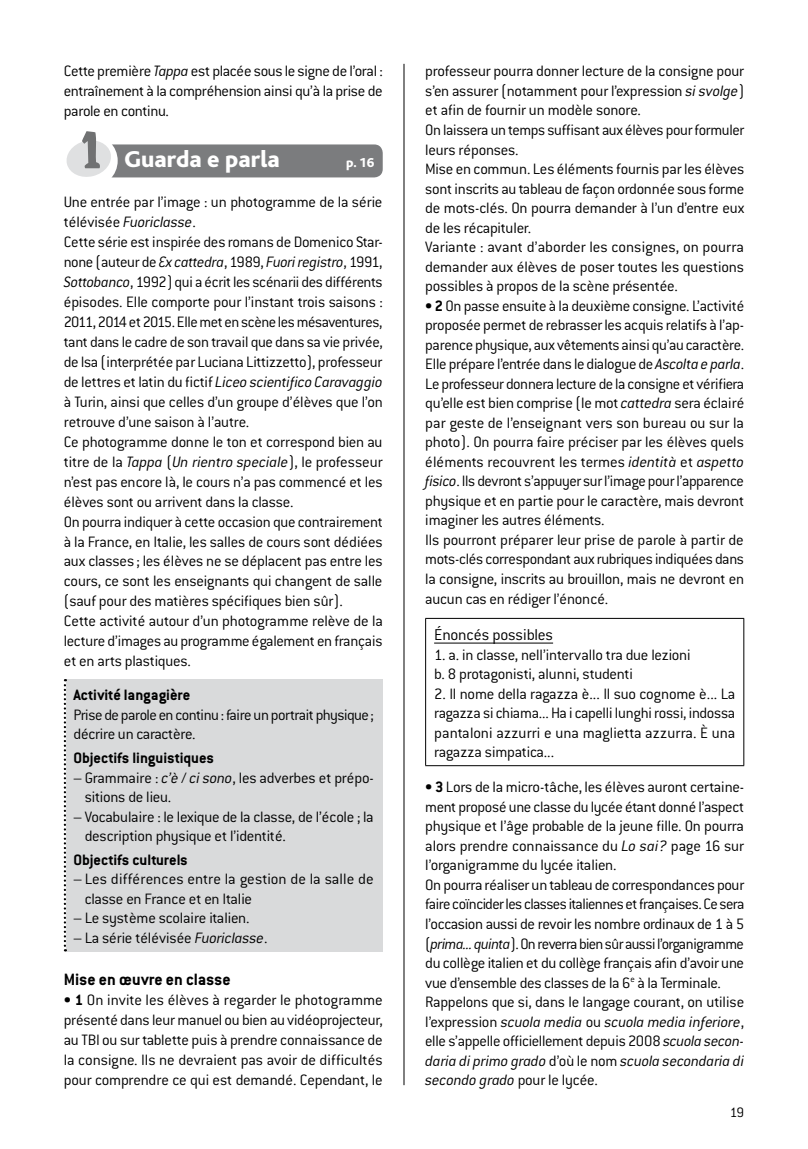
<style>
.page{position:relative;width:808px;height:1149px;background:#fff}
.page>*{position:absolute;margin:0;border:0;box-sizing:border-box;transform-origin:0 0}
.t1{font:60px "Vtks Tilt";color:#707172}
.t2{font:800 24px "Bliss";color:#fff}
.t3{font:700 18px "Conduit ITC";color:#000}
.t4{font:300 17.25px "Conduit ITC";letter-spacing:-.01em;color:#000}
.t5{font:300 16.5px/19.5px "Conduit ITC";letter-spacing:-.015em;color:#000}
.t6{font:700 16.5px "Conduit ITC";color:#000}
.t7{font:300 15px "Conduit ITC";color:#000}
.t8{font:800 13.5px "Bliss";color:#fff}
.s1{font-style:italic}
.s2{font-weight:700}
</style>
<div class="page">
<hr style="left:404px;top:64px;width:1px;height:1020px;background:#000">
<hr style="left:425px;top:618px;width:319px;height:1px;background:#000">
<hr style="left:425px;top:618px;width:1px;height:147px;background:#000">
<hr style="left:743px;top:618px;width:1px;height:147px;background:#000">
<hr style="left:425px;top:765px;width:319px;height:1px;background:#000">
<hr style="left:434px;top:642px;width:119px;height:1px;background:#000">
<div style="left:95px;top:144px;width:288px;height:33px;background:#7b7c7e;border-radius:9px"></div>
<div style="left:64px;top:134px;width:54px;height:53px;background:#fff;border-radius:50%"></div>
<svg style="left:66px;top:140px;width:47px;height:38px"></svg>
<div style="left:65px;top:679px;width:317px;height:272px;background:#d9dadb"></div>
<svg style="left:64px;top:679px;width:2px;height:272px"></svg>
<p class="t5" style="left:64px;top:61px;width:320px;line-height:20px;text-align:justify">Cette première <span class="s1">Tappa</span> est placée sous le signe de l’oral : entraînement à la compréhension ainsi qu’à la prise de parole en continu.</p>
<h1 class="t1" style="left:81px;top:119px;width:22px">1</h1>
<h2 class="t2" style="left:125px;top:147px;width:157px">Guarda e parla</h2>
<p class="t8" style="left:346px;top:156px;width:29px">p. 16</p>
<p class="t5" style="left:64px;top:192px;width:321px;line-height:20px">Une entrée par l’image : un photogramme de la série télévisée <span class="s1">Fuoriclasse</span>.<br>Cette série est inspirée des romans de Domenico Star&shy;none (auteur de <span class="s1">Ex cattedra</span>, 1989, <span class="s1">Fuori registro</span>, 1991, <span class="s1">Sottobanco</span>, 1992) qui a écrit les scénarii des différents épisodes. Elle comporte pour l’instant trois saisons :<br>2011, 2014 et 2015. Elle met en scène les mésaventures, tant dans le cadre de son travail que dans sa vie privée, de Isa (interprétée par Luciana Littizzetto), professeur de lettres et latin du fictif <span class="s1">Liceo scientifico Caravaggio </span>à Turin, ainsi que celles d’un groupe d’élèves que l’on retrouve d’une saison à l’autre.<br>Ce photogramme donne le ton et correspond bien au titre de la <span class="s1">Tappa</span> (<span class="s1">Un rientro speciale</span>), le professeur n’est pas encore là, le cours n’a pas commencé et les élèves sont ou arrivent dans la classe.<br>On pourra indiquer à cette occasion que contrairement à la France, en Italie, les salles de cours sont dédiées aux classes ; les élèves ne se déplacent pas entre les cours, ce sont les enseignants qui changent de salle (sauf pour des matières spécifiques bien sûr).<br>Cette activité autour d’un photogramme relève de la lecture d’images au programme également en français et en arts plastiques.</p>
<p class="t6" style="left:73px;top:685px;width:118px">Activité langagière</p>
<p class="t5" style="left:73px;top:704px;width:302px">Prise de parole en continu :faire un portrait physique; décrire un caractère.</p>
<p class="t6" style="left:73px;top:748px;width:142px">Objectifs linguistiques</p>
<p class="t5" style="left:85px;top:767px;width:291px;text-indent:-11px">– Grammaire : <span class="s1">c’è</span> / <span class="s1">ci sono</span>, les adverbes et prépo&shy;sitions de lieu.</p>
<p class="t5" style="left:85px;top:806px;width:291px;text-indent:-11px">– Vocabulaire : le lexique de la classe, de l’école ; la description physique et l’identité.</p>
<p class="t6" style="left:73px;top:849px;width:116px">Objectifs culturels</p>
<p class="t5" style="left:85px;top:869px;width:290px;text-indent:-11px">– Les différences entre la gestion de la salle de classe en France et en Italie</p>
<p class="t5" style="left:73px;top:908px;width:178px">– Le système scolaire italien.</p>
<p class="t5" style="left:73px;top:927px;width:196px">– La série télévisée <span class="s1">Fuoriclasse</span>.</p>
<p class="t3" style="left:64px;top:968px;width:169px">Mise en œuvre en classe</p>
<p class="t5" style="left:64px;top:989px;width:321px;line-height:20px;text-align:justify"><span class="s2">• 1</span> On invite les élèves à regarder le photogramme présenté dans leur manuel ou bien au vidéoprojecteur, au TBI ou sur tablette puis à prendre connaissance de la consigne. Ils ne devraient pas avoir de difficultés pour comprendre ce qui est demandé. Cependant, le</p>
<p class="t5" style="left:425px;top:62px;width:321px">professeur pourra donner lecture de la consigne pour s’en assurer (notamment pour l’expression <span class="s1">si svolge</span>) et afin de fournir un modèle sonore.<br>On laissera un temps suffisant aux élèves pour formuler leurs réponses.<br>Mise en commun. Les éléments fournis par les élèves sont inscrits au tableau de façon ordonnée sous forme de mots-clés. On pourra demander à l’un d’entre eux de les récapituler.<br>Variante : avant d’aborder les consignes, on pourra demander aux élèves de poser toutes les questions possibles à propos de la scène présentée.</p>
<p class="t5" style="left:425px;top:296px;width:321px"><span class="s2">• 2</span> On passe ensuite à la deuxième consigne. L’activité proposée permet de rebrasser les acquis relatifs à l’ap&shy;parence physique, aux vêtements ainsi qu’au caractère.<br>Elle prépare l’entrée dans le dialogue de <span class="s1">Ascolta e parla</span>.<br>Le professeur donnera lecture de la consigne et vérifiera qu’elle est bien comprise (le mot <span class="s1">cattedra</span> sera éclairé par geste de l’enseignant vers son bureau ou sur la photo). On pourra faire préciser par les élèves quels éléments recouvrent les termes <span class="s1">identità</span> et <span class="s1">aspetto fisico</span>. Ils devront s’appuyer sur l’image pour l’apparence physique et en partie pour le caractère, mais devront imaginer les autres éléments.<br>Ils pourront préparer leur prise de parole à partir de mots-clés correspondant aux rubriques indiquées dans la consigne, inscrits au brouillon, mais ne devront en aucun cas en rédiger l’énoncé.</p>
<p class="t4" style="left:434px;top:625px;width:120px">Énoncés possibles</p>
<p class="t5" style="left:434px;top:644px;width:258px">1. a. in classe, nell’intervallo tra due lezioni b. 8 protagonisti, alunni, studenti</p>
<p class="t5" style="left:434px;top:683px;width:303px;text-align:justify">2. Il nome della ragazza è... Il suo cognome è... La ragazza si chiama... Ha i capelli lunghi rossi, indossa pantaloni azzurri e una maglietta azzurra. È una ragazza simpatica...</p>
<p class="t5" style="left:425px;top:777px;width:321px"><span class="s2">• 3</span> Lors de la micro-tâche, les élèves auront certaine&shy;ment proposé une classe du lycée étant donné l’aspect physique et l’âge probable de la jeune fille. On pourra alors prendre connaissance du <span class="s1">Lo sai?</span> page 16 sur l’organigramme du lycée italien.<br>On pourra réaliser un tableau de correspondances pour faire coïncider les classes italiennes et françaises. Ce sera l’occasion aussi de revoir les nombre ordinaux de 1 à 5 (<span class="s1">prima... quinta</span>). On reverra bien sûr aussi l’organigramme du collège italien et du collège français afin d’avoir une vue d’ensemble des classes de la 6<sup>e</sup> à la Terminale.<br>Rappelons que si, dans le langage courant, on utilise l’expression <span class="s1">scuola media</span> ou <span class="s1">scuola media inferiore</span>, elle s’appelle officiellement depuis 2008 <span class="s1">scuola secon&shy;daria di primo grado</span> d’où le nom <span class="s1">scuola secondaria di secondo grado</span> pour le lycée.</p>
<p class="t7" style="left:730px;top:1103px;width:16px">19</p>
</div>
